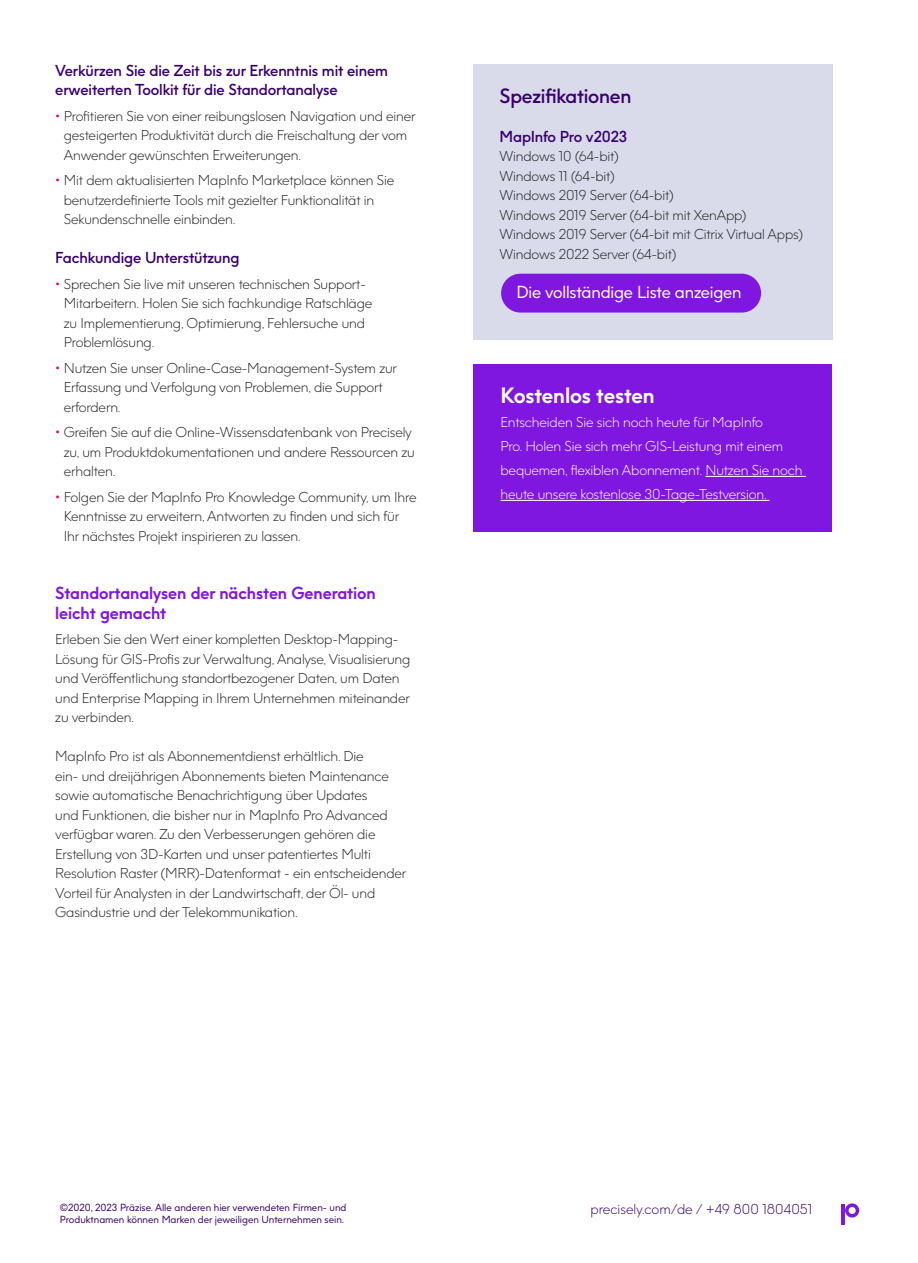
<style>
.page{position:relative;width:918px;height:1263px;background:#fff}
.page>*{position:absolute;margin:0;border:0;box-sizing:border-box;transform-origin:0 0}
.t1{font:700 21px "Precisely";letter-spacing:-.01em;color:#fff}
.t2{font:600 19.5px "Precisely";letter-spacing:-.01em;color:#39006b}
.t3{font:700 16.5px/19.5px "Precisely";letter-spacing:-.005em;color:#8017e1}
.t4{font:16.5px "Precisely";letter-spacing:-.01em;color:#fff}
.t5{font:600 15px/19.5px "Precisely";letter-spacing:-.01em;color:#39006b}
.t6{font:300 13.5px/19.5px "Precisely";letter-spacing:-.01em;color:#231f20}
.t7{font:300 13.5px/24px "Precisely";letter-spacing:-.01em;color:#fff}
.t8{font:300 13.5px "Precisely";color:#39006b}
.t9{font:9.75px/11.7px "Precisely";color:#39006b}
.s1{font-weight:400;color:#e5007e}
</style>
<div class="page">
<div style="left:474px;top:364px;width:358px;height:167px;background:#8017e1"></div>
<div style="left:473px;top:65px;width:360px;height:275px;background:#d9dbeb"></div>
<div style="left:501px;top:274px;width:260px;height:39px;background:#8017e1;border-radius:19px"></div>
<svg style="left:845px;top:1203px;width:14px;height:14px"></svg>
<hr style="left:842px;top:1204px;width:3px;height:20px;background:#8017e1">
<hr style="left:705px;top:476px;width:101px;height:1px;background:#fff">
<hr style="left:501px;top:500px;width:269px;height:1px;background:#fff">
<p class="t5" style="left:55px;top:61px;width:334px">Verkürzen Sie die Zeit bis zur Erkenntnis mit einem erweiterten Toolkit für die Standortanalyse</p>
<p class="t6" style="left:64px;top:106px;width:353px;text-indent:-9px"><span class="s1">•</span> Profitieren Sie von einer reibungslosen Navigation und einer gesteigerten Produktivität durch die Freischaltung der vom<br>Anwender gewünschten Erweiterungen.</p>
<p class="t6" style="left:64px;top:171px;width:332px;text-indent:-9px"><span class="s1">•</span> Mit dem aktualisierten MapInfo Marketplace können Sie benutzerdefinierte Tools mit gezielter Funktionalität in<br>Sekundenschnelle einbinden.</p>
<p class="t5" style="left:55px;top:248px;width:186px">Fachkundige Unterstützung</p>
<p class="t6" style="left:64px;top:274px;width:310px;text-indent:-9px"><span class="s1">•</span> Sprechen Sie live mit unseren technischen Support-Mitarbeitern. Holen Sie sich fachkundige Ratschläge zu Implementierung, Optimierung, Fehlersuche und Problemlösung.</p>
<p class="t6" style="left:64px;top:358px;width:335px;text-indent:-9px"><span class="s1">•</span> Nutzen Sie unser Online-Case-Management-System zur<br>Erfassung und Verfolgung von Problemen, die Support erfordern.</p>
<p class="t6" style="left:64px;top:423px;width:353px;text-indent:-9px"><span class="s1">•</span> Greifen Sie auf die Online-Wissensdatenbank von Precisely zu, um Produktdokumentationen und andere Ressourcen zu erhalten.</p>
<p class="t6" style="left:64px;top:487px;width:354px;text-indent:-9px"><span class="s1">•</span> Folgen Sie der MapInfo Pro Knowledge Community, um Ihre<br>Kenntnisse zu erweitern, Antworten zu finden und sich für<br>Ihr nächstes Projekt inspirieren zu lassen.</p>
<p class="t3" style="left:55px;top:584px;width:322px">Standortanalysen der nächsten Generation leicht gemacht</p>
<p class="t6" style="left:55px;top:630px;width:357px">Erleben Sie den Wert einer kompletten Desktop-Mapping-Lösung für GIS-Profis zur Verwaltung, Analyse, Visualisierung und Veröffentlichung standortbezogener Daten, um Daten und Enterprise Mapping in Ihrem Unternehmen miteinander zu verbinden.</p>
<p class="t6" style="left:55px;top:747px;width:352px">MapInfo Pro ist als Abonnementdienst erhältlich. Die<br>ein- und dreijährigen Abonnements bieten Maintenance sowie automatische Benachrichtigung über Updates<br>und Funktionen, die bisher nur in MapInfo Pro Advanced verfügbar waren. Zu den Verbesserungen gehören die Erstellung von 3D-Karten und unser patentiertes Multi Resolution Raster (MRR)-Datenformat - ein entscheidender Vorteil für Analysten in der Landwirtschaft, der Öl- und Gasindustrie und der Telekommunikation.</p>
<p class="t2" style="left:500px;top:83px;width:133px">Spezifikationen</p>
<p class="t5" style="left:500px;top:127px;width:129px">MapInfo Pro v2023</p>
<p class="t6" style="left:500px;top:147px;width:121px">Windows 10 (64-bit)</p>
<p class="t6" style="left:500px;top:166px;width:117px">Windows 11 (64-bit)</p>
<p class="t6" style="left:500px;top:186px;width:176px">Windows 2019 Server (64-bit)</p>
<p class="t6" style="left:500px;top:205px;width:248px">Windows 2019 Server (64-bit mit XenApp)</p>
<p class="t6" style="left:500px;top:225px;width:305px">Windows 2019 Server (64-bit mit Citrix Virtual Apps)</p>
<p class="t6" style="left:500px;top:244px;width:178px">Windows 2022 Server (64-bit)</p>
<p class="t4" style="left:517px;top:281px;width:227px">Die vollständige Liste anzeigen</p>
<p class="t1" style="left:501px;top:382px;width:156px">Kostenlos testen</p>
<p class="t7" style="left:501px;top:410px;width:304px">Entscheiden Sie sich noch heute für MapInfo<br>Pro. Holen Sie sich mehr GIS-Leistung mit einem bequemen, flexiblen Abonnement. Nutzen Sie noch heute unsere kostenlose 30-Tage-Testversion.</p>
<p class="t9" style="left:60px;top:1202px;width:288px">©2020, 2023 Präzise. Alle anderen hier verwendeten Firmen- und<br>Produktnamen können Marken der jeweiligen Unternehmen sein.</p>
<p class="t8" style="left:591px;top:1201px;width:223px">precisely.com/de / +49 800 1804051</p>
</div>
